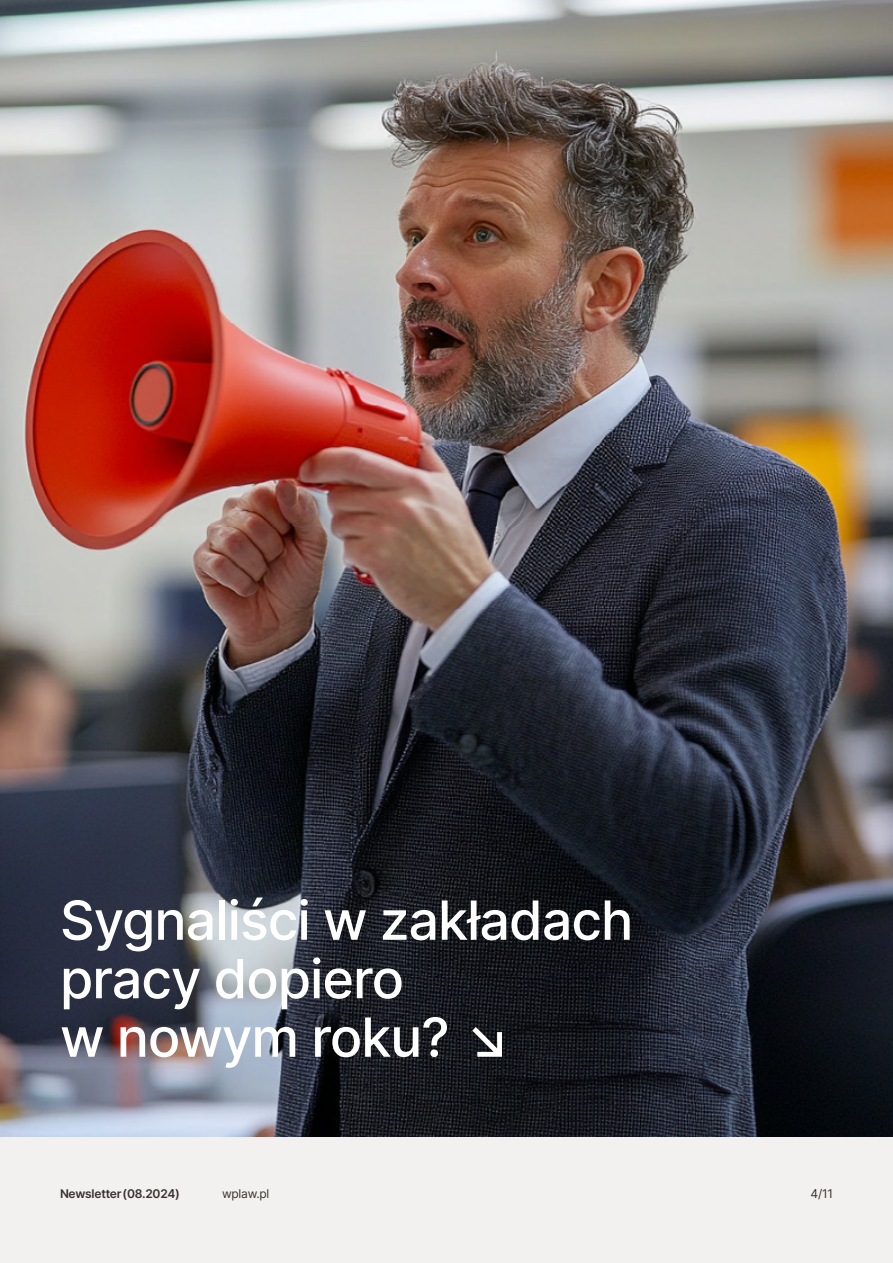
<style>
.page{position:relative;width:893px;height:1263px;background:#f3f1f0}
.page>*{position:absolute;margin:0;border:0;box-sizing:border-box;transform-origin:0 0}
.t1{font:500 54px/58.5px "Inter";letter-spacing:-.02em;color:#fff}
.t2{font:600 12px "Inter";letter-spacing:-.02em;color:#37322b}
.t3{font:12px "Inter";letter-spacing:-.02em;color:#37322b}
</style>
<div class="page">
<img style="left:0;top:0;width:893px;height:1137px">
<p class="t1" style="left:60px;top:889px;width:575px">Sygnaliści w zakładach pracy dopiero<br>w nowym roku? ↘</p>
<p class="t2" style="left:60px;top:1185px;width:121px">Newsletter(08.2024)</p>
<p class="t3" style="left:222px;top:1185px;width:49px">wplaw.pl</p>
<p class="t3" style="left:811px;top:1185px;width:24px">4/11</p>
</div>
